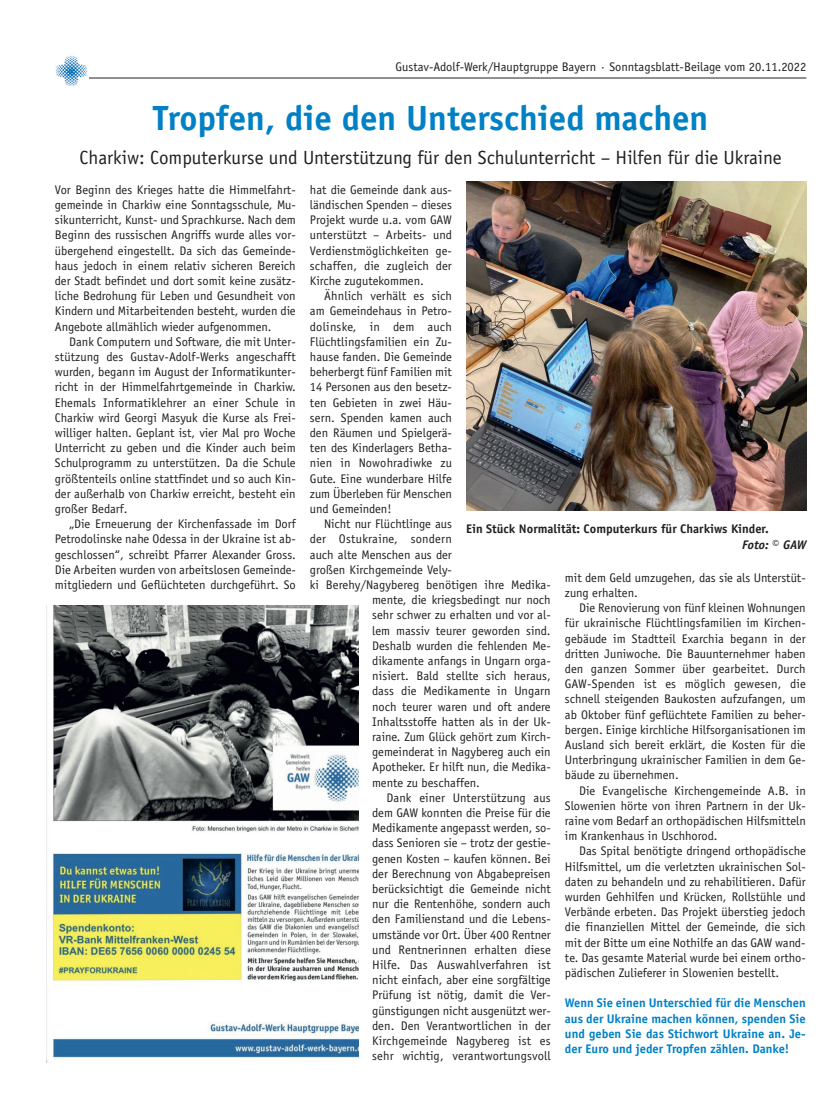
<style>
.page{position:relative;width:833px;height:1117px;background:#fff}
.page>*{position:absolute;margin:0;border:0;box-sizing:border-box;transform-origin:0 0}
.t1{font:700 35px "Officina Sans";color:#0080c5}
.t2{font:19.12px "Officina Sans";color:#231f20}
.t3{font:12.5px/15.2px "Officina Sans";color:#231f20;text-align:justify}
.t4{font:700 12.5px/15.1px "Officina Sans";color:#0080c5;text-align:justify}
.t5{font:700 12.5px/16.2px "Officina Sans";color:#231f20}
.t6{font:12.5px "Officina Sans";letter-spacing:.02em;color:#231f20}
.s1{font-style:italic}
.s2{font-weight:400;font-size:13.12px}
</style>
<div class="page">
<hr style="left:89px;top:78px;width:717px;height:1px;background:#231f20">
<img style="left:56px;top:56px;width:32px;height:30px">
<img style="left:47px;top:605px;width:311px;height:456px">
<img style="left:466px;top:182px;width:340px;height:328px">
<p class="t3" style="left:395px;top:59px;width:412px">Gustav-Adolf-Werk/Hauptgruppe Bayern · Sonntagsblatt-Beilage vom 20.11.2022</p>
<h1 class="t1" style="left:153px;top:97px;width:557px">Tropfen, die den Unterschied machen</h1>
<h2 class="t2" style="left:80px;top:147px;width:703px">Charkiw: Computerkurse und Unterstützung für den Schulunterricht – Hilfen für die Ukraine</h2>
<p class="t3" style="left:55px;top:182px;width:242px">Vor Beginn des Krieges hatte die Himmelfahrt&shy;gemeinde in Charkiw eine Sonntagsschule, Mu&shy;sikunterricht, Kunst- und Sprachkurse. Nach dem Beginn des russischen Angriffs wurde alles vor&shy;übergehend eingestellt. Da sich das Gemeinde&shy;haus jedoch in einem relativ sicheren Bereich der Stadt befindet und dort somit keine zusätz&shy;liche Bedrohung für Leben und Gesundheit von Kindern und Mitarbeitenden besteht, wurden die Angebote allmählich wieder aufgenommen.</p>
<p class="t3" style="left:55px;top:334px;width:242px;text-indent:14px">Dank Computern und Software, die mit Unter&shy;stützung des Gustav-Adolf-Werks angeschafft wurden, begann im August der Informatikunter&shy;richt in der Himmelfahrtgemeinde in Charkiw.<br>Ehemals Informatiklehrer an einer Schule in Charkiw wird Georgi Masyuk die Kurse als Frei&shy;williger halten. Geplant ist, vier Mal pro Woche Unterricht zu geben und die Kinder auch beim Schulprogramm zu unterstützen. Da die Schule größtenteils online stattfindet und so auch Kin&shy;der außerhalb von Charkiw erreicht, besteht ein großer Bedarf.</p>
<p class="t3" style="left:55px;top:516px;width:242px;text-indent:14px">„Die Erneuerung der Kirchenfassade im Dorf Petrodolinske nahe Odessa in der Ukraine ist ab&shy;geschlossen“, schreibt Pfarrer Alexander Gross.<br>Die Arbeiten wurden von arbeitslosen Gemeinde&shy;mitgliedern und Geflüchteten durchgeführt. So</p>
<p class="t3" style="left:310px;top:182px;width:144px">hat die Gemeinde dank aus&shy;ländischen Spenden – dieses Projekt wurde u.a. vom GAW unterstützt – Arbeits- und Verdienstmöglichkeiten ge&shy;schaffen, die zugleich der Kirche zugutekommen.</p>
<p class="t3" style="left:310px;top:288px;width:144px;text-indent:14px">Ähnlich verhält es sich am Gemeindehaus in Petro&shy;dolinske, in dem auch Flüchtlingsfamilien ein Zu&shy;hause fanden. Die Gemeinde beherbergt fünf Familien mit 14 Personen aus den besetz&shy;ten Gebieten in zwei Häu&shy;sern. Spenden kamen auch den Räumen und Spielgerä&shy;ten des Kinderlagers Betha&shy;nien in Nowohradiwke zu Gute. Eine wunderbare Hilfe zum Überleben für Menschen und Gemeinden!</p>
<p class="t3" style="left:324px;top:516px;width:129px">Nicht nur Flüchtlinge aus</p>
<p class="t6" style="left:310px;top:531px;width:143px">der Ostukraine, sondern</p>
<p class="t3" style="left:310px;top:546px;width:143px">auch alte Menschen aus der</p>
<p class="t3" style="left:310px;top:561px;width:143px">großen Kirchgemeinde Vely-</p>
<p class="t3" style="left:310px;top:577px;width:242px">ki Berehy/Nagybereg benötigen ihre Medika-</p>
<p class="t3" style="left:372px;top:592px;width:180px">mente, die kriegsbedingt nur noch</p>
<p class="t3" style="left:372px;top:607px;width:180px">sehr schwer zu erhalten und vor al-</p>
<p class="t3" style="left:372px;top:622px;width:180px">lem massiv teurer geworden sind.</p>
<p class="t3" style="left:372px;top:637px;width:180px">Deshalb wurden die fehlenden Me-</p>
<p class="t3" style="left:372px;top:653px;width:180px">dikamente anfangs in Ungarn orga-</p>
<p class="t3" style="left:372px;top:668px;width:180px">nisiert. Bald stellte sich heraus,</p>
<p class="t3" style="left:372px;top:683px;width:180px">dass die Medikamente in Ungarn</p>
<p class="t3" style="left:372px;top:698px;width:180px">noch teurer waren und oft andere</p>
<p class="t3" style="left:372px;top:713px;width:180px">Inhaltsstoffe hatten als in der Uk-</p>
<p class="t3" style="left:372px;top:729px;width:180px">raine. Zum Glück gehört zum Kirch-</p>
<p class="t3" style="left:372px;top:744px;width:180px">gemeinderat in Nagybereg auch ein</p>
<p class="t3" style="left:372px;top:759px;width:180px">Apotheker. Er hilft nun, die Medika-</p>
<p class="t3" style="left:372px;top:774px;width:109px">mente zu beschaffen.</p>
<p class="t3" style="left:386px;top:789px;width:166px">Dank einer Unterstützung aus</p>
<p class="t3" style="left:372px;top:804px;width:180px">dem GAW konnten die Preise für die</p>
<p class="t3" style="left:372px;top:820px;width:180px">Medikamente angepasst werden, so-</p>
<p class="t3" style="left:372px;top:835px;width:180px">dass Senioren sie – trotz der gestie-</p>
<p class="t3" style="left:372px;top:850px;width:180px">genen Kosten – kaufen können. Bei</p>
<p class="t3" style="left:372px;top:865px;width:180px">der Berechnung von Abgabepreisen</p>
<p class="t3" style="left:372px;top:880px;width:180px">berücksichtigt die Gemeinde nicht</p>
<p class="t3" style="left:372px;top:896px;width:180px">nur die Rentenhöhe, sondern auch</p>
<p class="t3" style="left:372px;top:911px;width:180px">den Familienstand und die Lebens-</p>
<p class="t3" style="left:372px;top:926px;width:180px">umstände vor Ort. Über 400 Rentner</p>
<p class="t3" style="left:372px;top:941px;width:180px">und Rentnerinnen erhalten diese</p>
<p class="t3" style="left:372px;top:956px;width:180px">Hilfe. Das Auswahlverfahren ist</p>
<p class="t3" style="left:372px;top:972px;width:180px">nicht einfach, aber eine sorgfältige</p>
<p class="t3" style="left:372px;top:987px;width:180px">Prüfung ist nötig, damit die Ver-</p>
<p class="t3" style="left:372px;top:1002px;width:180px">günstigungen nicht ausgenützt wer-</p>
<p class="t3" style="left:372px;top:1017px;width:180px">den. Den Verantwortlichen in der</p>
<p class="t3" style="left:372px;top:1032px;width:180px">Kirchgemeinde Nagybereg ist es</p>
<p class="t3" style="left:372px;top:1047px;width:180px">sehr wichtig, verantwortungsvoll</p>
<p class="t5" style="left:742px;top:520px;width:66px;text-indent:-276px">Ein Stück Normalität: Computerkurs für Charkiws Kinder.<br><span class="s1">Foto:</span> <span class="s2">©</span> <span class="s1">GAW</span></p>
<p class="t3" style="left:565px;top:570px;width:242px">mit dem Geld umzugehen, das sie als Unterstüt&shy;zung erhalten.</p>
<p class="t3" style="left:565px;top:600px;width:242px;text-indent:14px">Die Renovierung von fünf kleinen Wohnungen für ukrainische Flüchtlingsfamilien im Kirchen&shy;gebäude im Stadtteil Exarchia begann in der dritten Juniwoche. Die Bauunternehmer haben den ganzen Sommer über gearbeitet. Durch GAW-Spenden ist es möglich gewesen, die schnell steigenden Baukosten aufzufangen, um ab Oktober fünf geflüchtete Familien zu beher&shy;bergen. Einige kirchliche Hilfsorganisationen im Ausland sich bereit erklärt, die Kosten für die Unterbringung ukrainischer Familien in dem Ge&shy;bäude zu übernehmen.</p>
<p class="t3" style="left:565px;top:782px;width:242px;text-indent:14px">Die Evangelische Kirchengemeinde A.B. in Slowenien hörte von ihren Partnern in der Uk&shy;raine vom Bedarf an orthopädischen Hilfsmitteln im Krankenhaus in Uschhorod.</p>
<p class="t3" style="left:565px;top:843px;width:242px;text-indent:14px">Das Spital benötigte dringend orthopädische Hilfsmittel, um die verletzten ukrainischen Sol&shy;daten zu behandeln und zu rehabilitieren. Dafür wurden Gehhilfen und Krücken, Rollstühle und Verbände erbeten. Das Projekt überstieg jedoch die finanziellen Mittel der Gemeinde, die sich mit der Bitte um eine Nothilfe an das GAW wand&shy;te. Das gesamte Material wurde bei einem ortho&shy;pädischen Zulieferer in Slowenien bestellt.</p>
<p class="t4" style="left:565px;top:995px;width:242px">Wenn Sie einen Unterschied für die Menschen aus der Ukraine machen können, spenden Sie und geben Sie das Stichwort Ukraine an. Je&shy;der Euro und jeder Tropfen zählen. Danke!</p>
</div>
